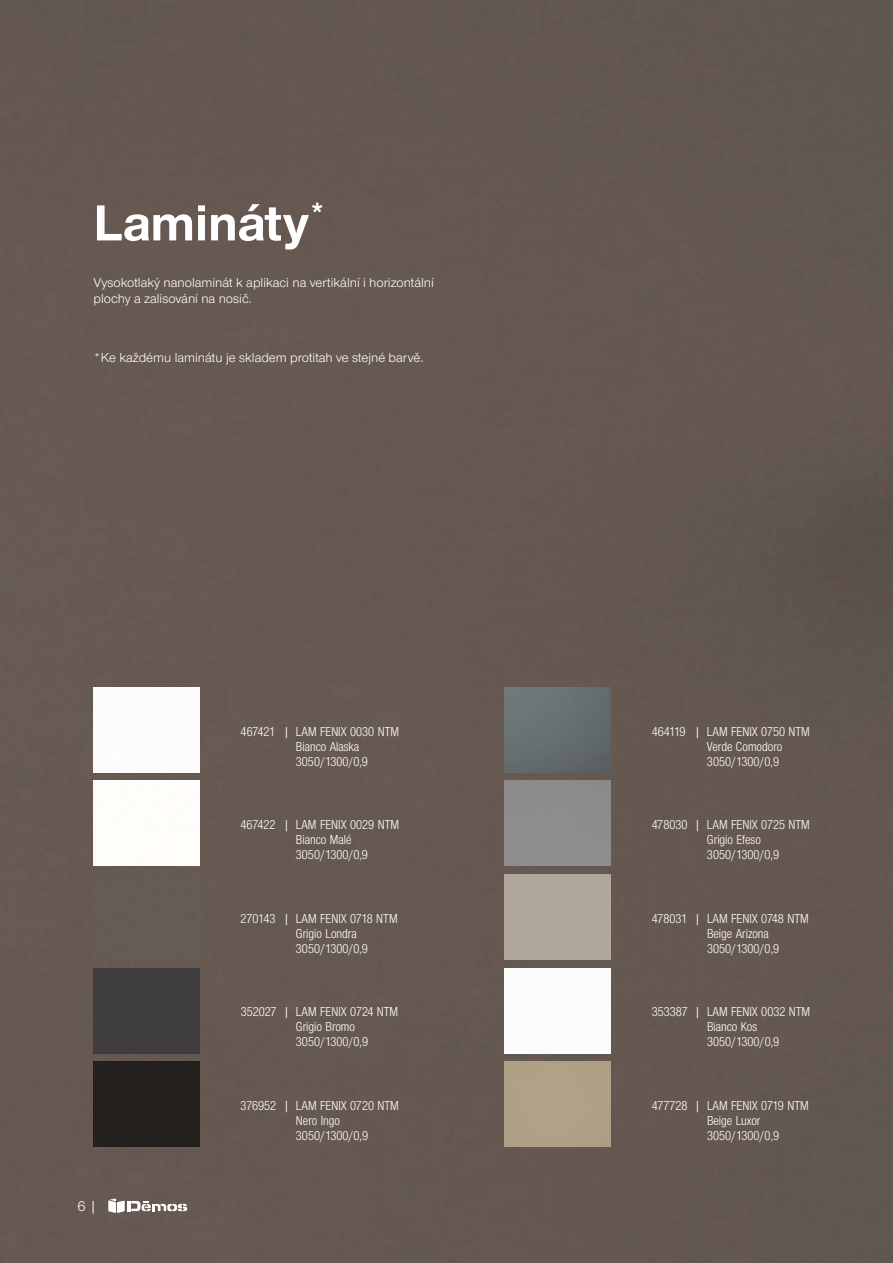
<style>
.page{position:relative;width:893px;height:1263px;background:#655850}
.page>*{position:absolute;margin:0;border:0;box-sizing:border-box;transform-origin:0 0}
.t1{font:700 52.5px "Nimbus Sans Novus TOT";color:#fff}
.t2{font:15px "Nimbus Sans Novus TOT";color:#fff}
.t3{font:13.5px/15px "Nimbus Sans Novus TOT Reg Con";color:#fff}
.t4{font:13.5px/16.2px "Nimbus Sans Novus TOT";color:#fff}
</style>
<div class="page">
<div style="left:94px;top:874px;width:106px;height:85px;background:#655c53"></div>
<div style="left:94px;top:1061px;width:106px;height:85px;background:#23201d"></div>
<img style="left:94px;top:781px;width:106px;height:85px">
<img style="left:94px;top:687px;width:106px;height:85px">
<div style="left:94px;top:968px;width:106px;height:85px;background:#403e3f"></div>
<div style="left:505px;top:874px;width:106px;height:85px;background:#b1a79d"></div>
<div style="left:505px;top:1061px;width:106px;height:85px;background:#b0a186"></div>
<div style="left:505px;top:781px;width:106px;height:85px;background:#8e8d8c"></div>
<img style="left:505px;top:687px;width:106px;height:85px">
<img style="left:505px;top:968px;width:106px;height:85px">
<svg style="left:108px;top:1198px;width:79px;height:15px"></svg>
<h1 class="t1" style="left:94px;top:192px;width:234px">Lamináty<sup>*</sup></h1>
<p class="t4" style="left:94px;top:274px;width:342px">Vysokotlaký nanolaminát k aplikaci na vertikální i horizontální plochy a zalisování na nosič.</p>
<p class="t4" style="left:94px;top:349px;width:331px">*Ke každému laminátu je skladem protitah ve stejné barvě.</p>
<p class="t3" style="left:296px;top:724px;width:105px;text-indent:-55px">467421 | LAM FENIX 0030 NTM<br>Bianco Alaska<br>3050/1300/0,9</p>
<p class="t3" style="left:296px;top:817px;width:105px;text-indent:-55px">467422 | LAM FENIX 0029 NTM<br>Bianco Malé<br>3050/1300/0,9</p>
<p class="t3" style="left:296px;top:911px;width:103px;text-indent:-55px">270143 | LAM FENIX 0718 NTM<br>Grigio Londra<br>3050/1300/0,9</p>
<p class="t3" style="left:296px;top:1004px;width:104px;text-indent:-55px">352027 | LAM FENIX 0724 NTM<br>Grigio Bromo<br>3050/1300/0,9</p>
<p class="t2" style="left:78px;top:1197px;width:21px">6 |</p>
<p class="t3" style="left:296px;top:1098px;width:104px;text-indent:-55px">376952 | LAM FENIX 0720 NTM<br>Nero Ingo<br>3050/1300/0,9</p>
<p class="t3" style="left:707px;top:724px;width:104px;text-indent:-55px">464119 | LAM FENIX 0750 NTM<br>Verde Comodoro<br>3050/1300/0,9</p>
<p class="t3" style="left:707px;top:817px;width:104px;text-indent:-55px">478030 | LAM FENIX 0725 NTM<br>Grigio Efeso<br>3050/1300/0,9</p>
<p class="t3" style="left:707px;top:911px;width:103px;text-indent:-55px">478031 | LAM FENIX 0748 NTM<br>Beige Arizona<br>3050/1300/0,9</p>
<p class="t3" style="left:707px;top:1004px;width:105px;text-indent:-55px">353387 | LAM FENIX 0032 NTM<br>Bianco Kos<br>3050/1300/0,9</p>
<p class="t3" style="left:707px;top:1098px;width:103px;text-indent:-55px">477728 | LAM FENIX 0719 NTM<br>Beige Luxor<br>3050/1300/0,9</p>
</div>
